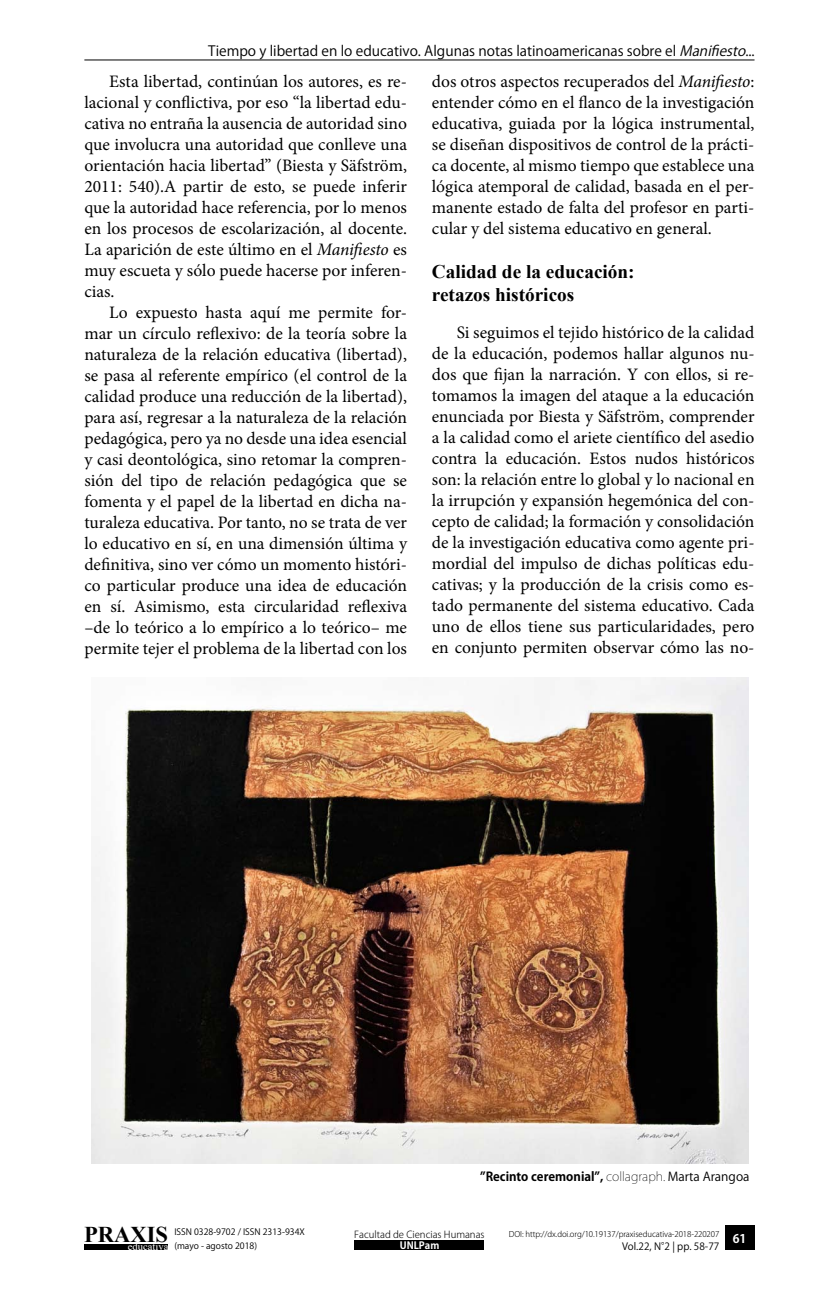
<style>
.page{position:relative;width:829px;height:1290px;background:#fff}
.page>*{position:absolute;margin:0;border:0;box-sizing:border-box;transform-origin:0 0}
.t1{font:700 22.57px "Times New Roman";color:#000}
.t2{font:700 19.25px/23.1px "Times New Roman";color:#000}
.t3{font:17.5px/21px "Minion Pro";color:#000;text-align:justify}
.t4{font:14px "Koz Go Std";color:#000}
.t5{font:700 12.25px "Koz Go Std";color:#000}
.t6{font:700 11.9px "Koz Go Std";color:#fff}
.t7{font:10.67px "Times New Roman";color:#fff}
.t8{font:9.97px "Koz Go Pro";color:#000}
.t9{font:700 9.97px "Koz Go Pro";color:#fff}
.t10{font:300 9.62px "Koz Go Pro";color:#000}
.t11{font:8.75px/14px "Koz Go Pro";color:#000}
.t12{font:300 7.88px "Koz Go Pro";letter-spacing:-.01em;color:#000}
.s1{font-style:italic}
.s2{font-weight:200}
.s3{font-weight:400}
</style>
<div class="page">
<hr style="left:84px;top:60px;width:670px;height:1px;background:#000">
<div style="left:724px;top:1225px;width:30px;height:25px;background:#000"></div>
<div style="left:84px;top:1244px;width:84px;height:6px;background:#000"></div>
<div style="left:355px;top:1240px;width:129px;height:10px;background:#000"></div>
<img style="left:92px;top:677px;width:656px;height:487px">
<p class="t4" style="left:208px;top:42px;width:547px">Tiempo y libertad en lo educativo. Algunas notas latinoamericanas sobre el <span class="s1">Manifiesto</span>...</p>
<p class="t3" style="left:84px;top:71px;width:324px;text-indent:25px">Esta libertad, continúan los autores, es re&shy;lacional y conflictiva, por eso “la libertad edu&shy;cativa no entraña la ausencia de autoridad sino que involucra una autoridad que conlleve una orientación hacia libertad” (Biesta y Säfström, 2011: 540).A partir de esto, se puede inferir que la autoridad hace referencia, por lo menos en los procesos de escolarización, al docente.<br>La aparición de este último en el <span class="s1">Manifiesto</span> es muy escueta y sólo puede hacerse por inferen&shy;cias.</p>
<p class="t3" style="left:84px;top:302px;width:324px;text-indent:25px">Lo expuesto hasta aquí me permite for&shy;mar un círculo reflexivo: de la teoría sobre la naturaleza de la relación educativa (libertad), se pasa al referente empírico (el control de la calidad produce una reducción de la libertad), para así, regresar a la naturaleza de la relación pedagógica, pero ya no desde una idea esencial y casi deontológica, sino retomar la compren&shy;sión del tipo de relación pedagógica que se fomenta y el papel de la libertad en dicha na&shy;turaleza educativa. Por tanto, no se trata de ver lo educativo en sí, en una dimensión última y definitiva, sino ver cómo un momento históri&shy;co particular produce una idea de educación en sí. Asimismo, esta circularidad reflexiva –de lo teórico a lo empírico a lo teórico– me permite tejer el problema de la libertad con los</p>
<p class="t3" style="left:432px;top:71px;width:324px">dos otros aspectos recuperados del <span class="s1">Manifiesto</span>: entender cómo en el flanco de la investigación educativa, guiada por la lógica instrumental, se diseñan dispositivos de control de la prácti&shy;ca docente, al mismo tiempo que establece una lógica atemporal de calidad, basada en el per&shy;manente estado de falta del profesor en parti&shy;cular y del sistema educativo en general.</p>
<p class="t2" style="left:432px;top:260px;width:204px">Calidad de la educación: retazos históricos</p>
<p class="t3" style="left:432px;top:322px;width:324px;text-indent:25px">Si seguimos el tejido histórico de la calidad de la educación, podemos hallar algunos nu&shy;dos que fijan la narración. Y con ellos, si re&shy;tomamos la imagen del ataque a la educación enunciada por Biesta y Säfström, comprender a la calidad como el ariete científico del asedio contra la educación. Estos nudos históricos son: la relación entre lo global y lo nacional en la irrupción y expansión hegemónica del con&shy;cepto de calidad; la formación y consolidación de la investigación educativa como agente pri&shy;mordial del impulso de dichas políticas edu&shy;cativas; y la producción de la crisis como es&shy;tado permanente del sistema educativo. Cada uno de ellos tiene sus particularidades, pero en conjunto permiten observar cómo las no-</p>
<p class="t5" style="left:480px;top:1168px;width:271px">”Recinto ceremonial”, <span class="s2">collagraph.</span> <span class="s3">Marta Arangoa</span></p>
<p class="t1" style="left:84px;top:1218px;width:85px">PRAXIS</p>
<p class="t7" style="left:128px;top:1239px;width:42px">educativa</p>
<p class="t9" style="left:399px;top:1239px;width:41px">UNLPam</p>
<p class="t11" style="left:174px;top:1225px;width:132px">ISSN 0328-9702 / ISSN 2313-934X (mayo - agosto 2018)</p>
<p class="t10" style="left:354px;top:1228px;width:132px">Facultad de Ciencias Humanas</p>
<p class="t12" style="left:509px;top:1229px;width:212px">DOI: http://dx.doi.org/10.19137/praxiseducativa-2018-220207</p>
<p class="t8" style="left:622px;top:1240px;width:99px">Vol.22, N°2 | pp. 58-77</p>
<p class="t6" style="left:732px;top:1230px;width:15px">61</p>
</div>
